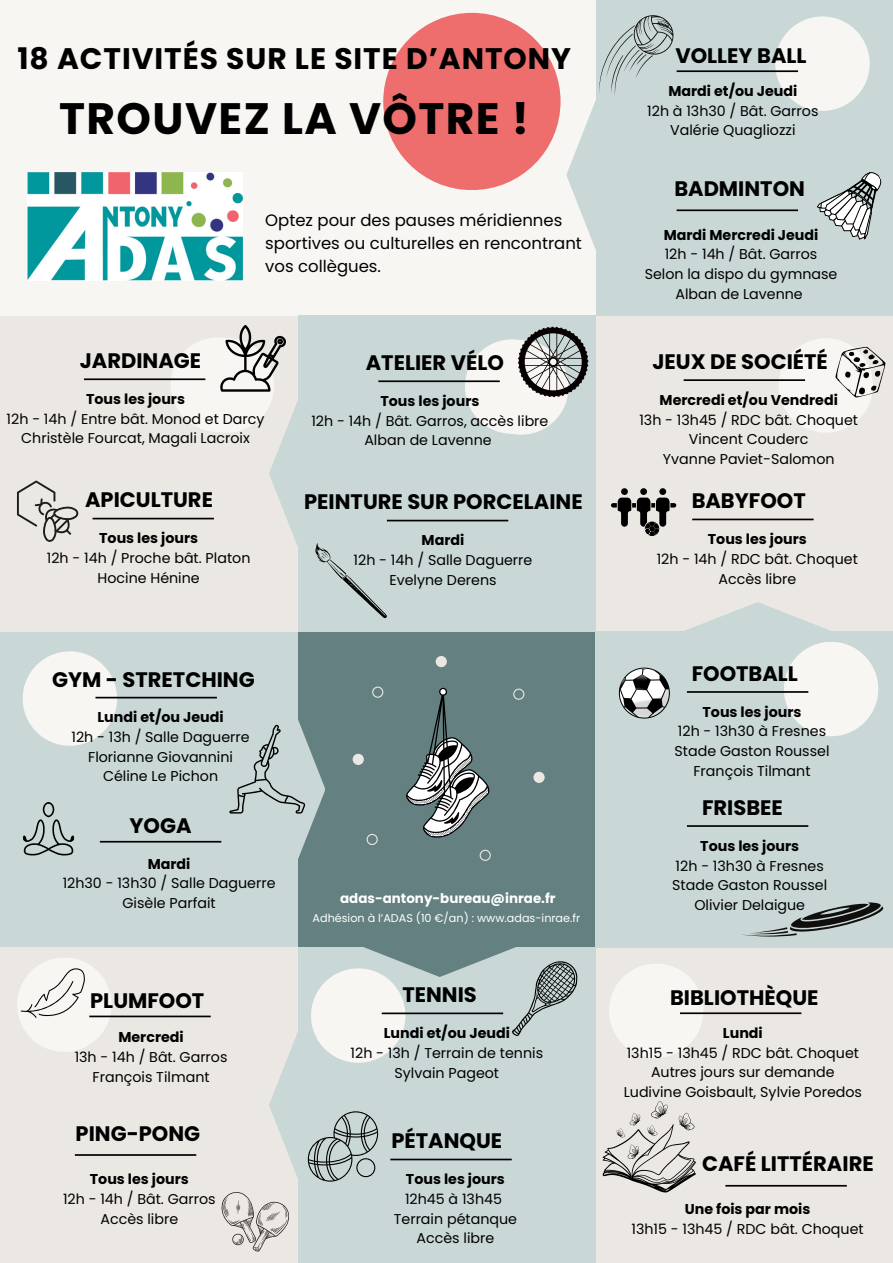
<style>
.page{position:relative;width:893px;height:1263px;background:#fff}
.page>*{position:absolute;margin:0;border:0;box-sizing:border-box;transform-origin:0 0}
.t1{font:700 43.95px "Poppins";letter-spacing:.03em;color:#000}
.t2{font:700 29.7px "Poppins";letter-spacing:.03em;color:#000}
.t3{font:700 21px "Poppins";color:#000}
.t4{font:16.5px/23.1px "Poppins";color:#000}
.t5{font:14.25px/19.6px "Poppins";color:#000;text-align:center}
.t6{font:700 13.42px "Poppins";color:#fff}
.t7{font:11.18px "Poppins";color:#fff}
.s1{font-weight:700}
</style>
<div class="page">
<div style="left:298px;top:632px;width:300px;height:315px;background:#648080"></div>
<div style="left:0;top:0;width:595px;height:316px;background:#f8f6f3"></div>
<div style="left:383px;top:13px;width:177px;height:177px;background:#ed6e6c;border-radius:50%"></div>
<div style="left:0;top:631px;width:298px;height:316px;background:#c9d8d7"></div>
<div style="left:595px;top:316px;width:298px;height:315px;background:#ebe8e4"></div>
<div style="left:595px;top:947px;width:298px;height:316px;background:#ebe8e4"></div>
<div style="left:298px;top:316px;width:297px;height:316px;background:#c9d8d7"></div>
<div style="left:298px;top:947px;width:297px;height:316px;background:#c9d8d7"></div>
<div style="left:0;top:316px;width:298px;height:315px;background:#ebe8e4"></div>
<div style="left:0;top:947px;width:298px;height:316px;background:#ebe8e4"></div>
<div style="left:436px;top:656px;width:11px;height:11px;background:#ebe8e4;border-radius:50%"></div>
<div style="left:353px;top:754px;width:11px;height:11px;background:#ebe8e4;border-radius:50%"></div>
<div style="left:533px;top:772px;width:11px;height:11px;background:#ebe8e4;border-radius:50%"></div>
<svg style="left:513px;top:689px;width:11px;height:11px"></svg>
<svg style="left:366px;top:834px;width:12px;height:11px"></svg>
<svg style="left:372px;top:686px;width:11px;height:12px"></svg>
<svg style="left:479px;top:850px;width:12px;height:11px"></svg>
<div style="left:23px;top:651px;width:94px;height:95px;background:#f8f6f3;border-radius:50%"></div>
<div style="left:17px;top:957px;width:95px;height:95px;background:#f8f6f3;border-radius:50%"></div>
<div style="left:778px;top:338px;width:95px;height:95px;background:#f8f6f3;border-radius:50%"></div>
<div style="left:609px;top:963px;width:94px;height:95px;background:#f8f6f3;border-radius:50%"></div>
<svg style="left:269px;top:1032px;width:29px;height:146px"></svg>
<hr style="left:683px;top:379px;width:122px;height:2px;background:#000">
<hr style="left:692px;top:519px;width:121px;height:1px;background:#000">
<img style="left:28px;top:173px;width:215px;height:108px">
<hr style="left:390px;top:1158px;width:122px;height:2px;background:#000">
<svg style="left:406px;top:688px;width:84px;height:150px"></svg>
<div style="left:596px;top:0;width:297px;height:316px;background:#c9d8d7"></div>
<svg style="left:23px;top:802px;width:51px;height:53px"></svg>
<svg style="left:835px;top:347px;width:50px;height:51px"></svg>
<svg style="left:611px;top:488px;width:65px;height:48px"></svg>
<div style="left:171px;top:337px;width:94px;height:95px;background:#f8f6f3;border-radius:50%"></div>
<hr style="left:84px;top:378px;width:121px;height:2px;background:#000">
<hr style="left:93px;top:518px;width:121px;height:1px;background:#000">
<svg style="left:17px;top:481px;width:61px;height:61px"></svg>
<svg style="left:220px;top:325px;width:78px;height:222px"></svg>
<hr style="left:75px;top:1154px;width:121px;height:2px;background:#000">
<hr style="left:89px;top:1015px;width:122px;height:2px;background:#000">
<div style="left:474px;top:340px;width:94px;height:95px;background:#f8f6f3;border-radius:50%"></div>
<div style="left:465px;top:339px;width:94px;height:95px;background:#f8f6f3;border-radius:50%"></div>
<hr style="left:378px;top:380px;width:122px;height:2px;background:#000">
<hr style="left:387px;top:520px;width:121px;height:1px;background:#000">
<svg style="left:518px;top:327px;width:70px;height:70px"></svg>
<svg style="left:315px;top:543px;width:72px;height:75px"></svg>
<hr style="left:95px;top:697px;width:122px;height:1px;background:#000">
<svg style="left:229px;top:720px;width:96px;height:139px"></svg>
<hr style="left:100px;top:841px;width:121px;height:1px;background:#000">
<hr style="left:725px;top:1185px;width:122px;height:1px;background:#000">
<hr style="left:680px;top:1012px;width:121px;height:2px;background:#000">
<div style="left:594px;top:632px;width:299px;height:316px;background:#c9d8d7"></div>
<svg style="left:363px;top:947px;width:214px;height:89px"></svg>
<svg style="left:308px;top:1111px;width:70px;height:70px"></svg>
<svg style="left:221px;top:1192px;width:68px;height:60px"></svg>
<div style="left:775px;top:16px;width:94px;height:95px;background:#f8f6f3;border-radius:50%"></div>
<hr style="left:676px;top:209px;width:122px;height:2px;background:#000">
<hr style="left:676px;top:70px;width:122px;height:2px;background:#000">
<svg style="left:566px;top:13px;width:108px;height:243px"></svg>
<svg style="left:817px;top:172px;width:65px;height:68px"></svg>
<div style="left:311px;top:968px;width:94px;height:95px;background:#f8f6f3;border-radius:50%"></div>
<hr style="left:382px;top:1012px;width:121px;height:2px;background:#000">
<svg style="left:21px;top:968px;width:64px;height:50px"></svg>
<svg style="left:602px;top:1101px;width:94px;height:91px"></svg>
<svg style="left:676px;top:602px;width:163px;height:30px"></svg>
<svg style="left:619px;top:667px;width:51px;height:52px"></svg>
<div style="left:784px;top:642px;width:94px;height:94px;background:#f8f6f3;border-radius:50%"></div>
<hr style="left:687px;top:691px;width:121px;height:2px;background:#000">
<hr style="left:687px;top:825px;width:121px;height:2px;background:#000">
<svg style="left:741px;top:902px;width:142px;height:35px"></svg>
<p class="t2" style="left:17px;top:38px;width:555px">18 ACTIVITÉS SUR LE SITE D’ANTONY</p>
<p class="t1" style="left:59px;top:88px;width:471px">TROUVEZ LA VÔTRE !</p>
<p class="t3" style="left:80px;top:346px;width:123px">JARDINAGE</p>
<h3 class="t4" style="left:265px;top:209px;width:318px">Optez pour des pauses méridiennes sportives ou culturelles en rencontrant vos collègues.</h3>
<h2 class="t3" style="left:366px;top:348px;width:140px">ATELIER VÉLO</h2>
<p class="t5" style="left:7px;top:389px;width:259px"><span class="s1">Tous les jours<br></span>12h - 14h / Entre bât. Monod et Darcy<br>Christèle Fourcat, Magali Lacroix</p>
<h4 class="t3" style="left:85px;top:485px;width:129px">APICULTURE</h4>
<p class="t5" style="left:47px;top:528px;width:205px"><span class="s1">Tous les jours<br></span>12h - 14h / Proche bât. Platon<br>Hocine Hénine</p>
<h4 class="t5" style="left:311px;top:391px;width:239px"><span class="s1">Tous les jours<br></span>12h - 14h / Bât. Garros, accès libre<br>Alban de Lavenne</h4>
<h4 class="t3" style="left:304px;top:487px;width:280px">PEINTURE SUR PORCELAINE</h4>
<h2 class="t5" style="left:354px;top:530px;width:180px"><span class="s1">Mardi<br></span>12h - 14h / Salle Daguerre<br>Evelyne Derens</h2>
<h4 class="t3" style="left:52px;top:664px;width:204px">GYM - STRETCHING</h4>
<p class="t5" style="left:71px;top:707px;width:180px"><span class="s1">Lundi et/ou Jeudi<br></span>12h - 13h / Salle Daguerre<br>Florianne Giovannini<br>Céline Le Pichon</p>
<h4 class="t3" style="left:130px;top:810px;width:64px">YOGA</h4>
<h2 class="t5" style="left:63px;top:854px;width:214px"><span class="s1">Mardi<br></span>12h30 - 13h30 / Salle Daguerre<br>Gisèle Parfait</h2>
<h4 class="t3" style="left:90px;top:985px;width:116px">PLUMFOOT</h4>
<h2 class="t5" style="left:75px;top:1027px;width:154px"><span class="s1">Mercredi<br></span>13h - 14h / Bât. Garros<br>François Tilmant</h2>
<h2 class="t3" style="left:76px;top:1118px;width:126px">PING-PONG</h2>
<p class="t5" style="left:63px;top:1169px;width:154px"><span class="s1">Tous les jours<br></span>12h - 14h / Bât. Garros<br>Accès libre</p>
<p class="t6" style="left:340px;top:889px;width:217px">adas-antony-bureau@inrae.fr</p>
<h2 class="t7" style="left:313px;top:910px;width:269px">Adhésion à l’ADAS (10 €/an) : www.adas-inrae.fr</h2>
<h2 class="t3" style="left:402px;top:980px;width:76px">TENNIS</h2>
<p class="t5" style="left:350px;top:1023px;width:194px"><span class="s1">Lundi et/ou Jeudi<br></span>12h - 13h / Terrain de tennis<br>Sylvain Pageot</p>
<h4 class="t3" style="left:391px;top:1126px;width:112px">PÉTANQUE</h4>
<h2 class="t5" style="left:394px;top:1169px;width:125px"><span class="s1">Tous les jours<br></span>12h45 à 13h45<br>Terrain pétanque<br>Accès libre</h2>
<h4 class="t3" style="left:675px;top:41px;width:133px">VOLLEY BALL</h4>
<h4 class="t5" style="left:647px;top:81px;width:173px"><span class="s1">Mardi et/ou Jeudi<br></span>12h à 13h30 / Bât. Garros<br>Valérie Quagliozzi</h4>
<p class="t3" style="left:674px;top:174px;width:132px">BADMINTON</p>
<p class="t5" style="left:644px;top:225px;width:194px"><span class="s1">Mardi Mercredi Jeudi<br></span>12h - 14h / Bât. Garros<br>Selon la dispo du gymnase<br>Alban de Lavenne</p>
<h2 class="t3" style="left:652px;top:347px;width:177px">JEUX DE SOCIÉTÉ</h2>
<p class="t5" style="left:639px;top:390px;width:220px"><span class="s1">Mercredi et/ou Vendredi<br></span>13h - 13h45 / RDC bât. Choquet<br>Vincent Couderc<br>Yvanne Paviet-Salomon</p>
<p class="t3" style="left:691px;top:486px;width:116px">BABYFOOT</p>
<h4 class="t5" style="left:656px;top:529px;width:203px"><span class="s1">Tous les jours<br></span>12h - 14h / RDC bât. Choquet<br>Accès libre</h4>
<p class="t3" style="left:691px;top:659px;width:108px">FOOTBALL</p>
<h2 class="t5" style="left:674px;top:702px;width:156px"><span class="s1">Tous les jours<br></span>12h - 13h30 à Fresnes<br>Stade Gaston Roussel<br>François Tilmant</h2>
<p class="t3" style="left:702px;top:793px;width:82px">FRISBEE</p>
<h4 class="t5" style="left:672px;top:836px;width:156px"><span class="s1">Tous les jours<br></span>12h - 13h30 à Fresnes<br>Stade Gaston Roussel<br>Olivier Delaigue</h4>
<h4 class="t3" style="left:670px;top:983px;width:150px">BIBLIOTHÈQUE</h4>
<p class="t5" style="left:624px;top:1023px;width:240px"><span class="s1">Lundi<br></span>13h15 - 13h45 / RDC bât. Choquet<br>Autres jours sur demande<br>Ludivine Goisbault, Sylvie Poredos</p>
<p class="t3" style="left:702px;top:1149px;width:173px">CAFÉ LITTÉRAIRE</p>
<h2 class="t5" style="left:631px;top:1199px;width:234px"><span class="s1">Une fois par mois<br></span>13h15 - 13h45 / RDC bât. Choquet</h2>
</div>
